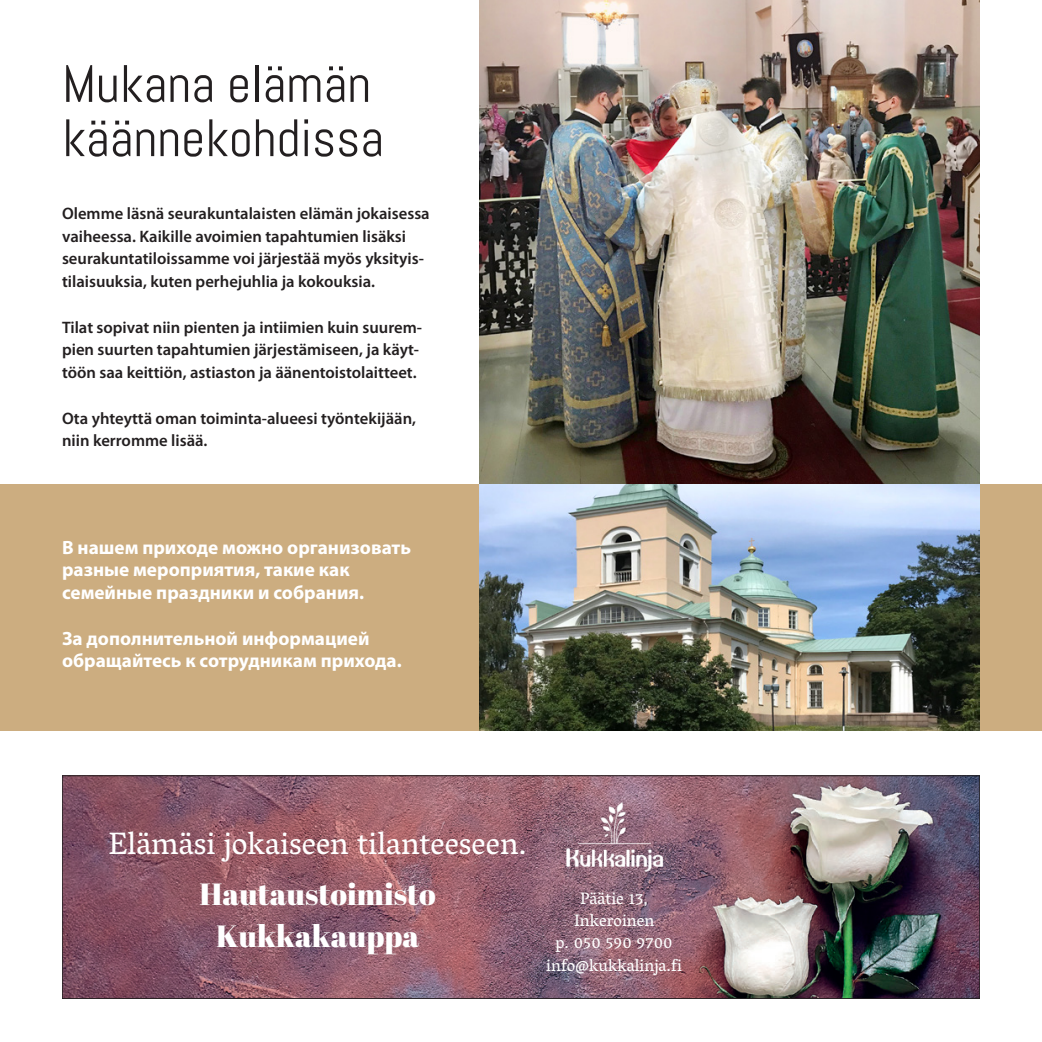
<style>
.page{position:relative;width:1042px;height:1042px;background:#fff}
.page>*{position:absolute;margin:0;border:0;box-sizing:border-box;transform-origin:0 0}
.t1{font:52.5px/54.2px "Abel";color:#231f20}
.t2{font:31.5px "Vesper Libre";color:#fff}
.t3{font:30.62px/42px "Abril Fatface";color:#fff;text-align:center}
.t4{font:700 19.25px/22.8px "Myriad Pro";color:#fff}
.t5{font:16.8px/22.4px "Vesper Libre";color:#fff;text-align:center}
.t6{font:600 16.62px/22.8px "Myriad Pro";color:#231f20}
</style>
<div class="page">
<div style="left:0;top:484px;width:1042px;height:246px;background:#ccad80"></div>
<img style="left:480px;top:0;width:500px;height:730px">
<img style="left:64px;top:777px;width:914px;height:220px">
<img style="left:550px;top:794px;width:128px;height:89px">
<div style="left:62px;top:775px;width:918px;height:224px;border:1px solid #231f20"></div>
<h1 class="t1" style="left:62px;top:57px;width:323px">Mukana elämän käännekohdissa</h1>
<p class="t6" style="left:62px;top:202px;width:369px">Olemme läsnä seurakuntalaisten elämän jokaisessa vaiheessa. Kaikille avoimien tapahtumien lisäksi seurakuntatiloissamme voi järjestää myös yksityis&shy;tilaisuuksia, kuten perhejuhlia ja kokouksia.</p>
<p class="t6" style="left:62px;top:316px;width:362px">Tilat sopivat niin pienten ja intiimien kuin suurem&shy;pien suurten tapahtumien järjestämiseen, ja käyt&shy;töön saa keittiön, astiaston ja äänentoistolaitteet.</p>
<p class="t6" style="left:62px;top:407px;width:356px">Ota yhteyttä oman toiminta-alueesi työntekijään, niin kerromme lisää.</p>
<p class="t4" style="left:62px;top:536px;width:350px">В нашем приходе можно организовать разные мероприятия, такие как семейные праздники и собрания.</p>
<p class="t4" style="left:62px;top:627px;width:341px">За дополнительной информацией обращайтесь к сотрудникам прихода.</p>
<h2 class="t2" style="left:108px;top:824px;width:420px">Elämäsi jokaiseen tilanteeseen.</h2>
<h3 class="t3" style="left:199px;top:872px;width:238px">Hautaustoimisto<br>Kukkakauppa</h3>
<p class="t5" style="left:546px;top:886px;width:137px">Päätie 13,<br>Inkeroinen<br>p. 050 590 9700 info@kukkalinja.fi</p>
</div>
